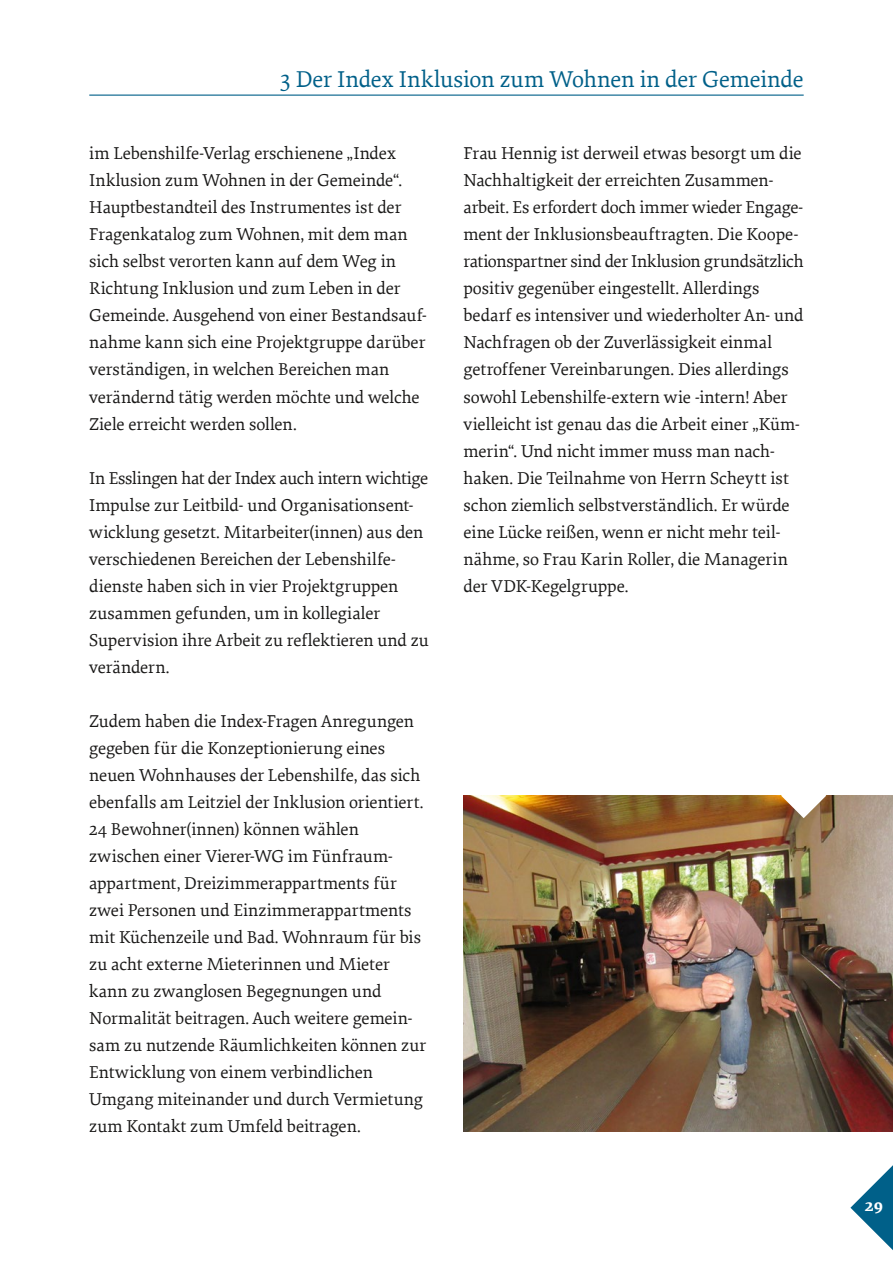
<style>
.page{position:relative;width:893px;height:1263px;background:#fff}
.page>*{position:absolute;margin:0;border:0;box-sizing:border-box;transform-origin:0 0}
.t1{font:24px "Elena Basic";letter-spacing:-.01em;color:#006089}
.Standard_P{font:18px/27px "Elena Basic";letter-spacing:-.005em;color:#181716}
.t2{font:700 16.5px "Elena Basic";color:#fff}
</style>
<div class="page">
<hr style="left:89px;top:95px;width:715px;height:1px;background:#006089">
<img style="left:463px;top:796px;width:430px;height:335px">
<svg style="left:781px;top:795px;width:45px;height:23px"></svg>
<svg style="left:850px;top:1165px;width:43px;height:85px"></svg>
<h1 class="t1" style="left:280px;top:63px;width:525px">3 Der Index Inklusion zum Wohnen in der Gemeinde</h1>
<p class="Standard_P" style="left:89px;top:139px;width:339px">im Lebenshilfe-Verlag erschienene „Index Inklusion zum Wohnen in der Gemeinde“.<br>Hauptbestandteil des Instrumentes ist der Fragenkatalog zum Wohnen, mit dem man sich selbst verorten kann auf dem Weg in Richtung Inklusion und zum Leben in der Gemeinde. Ausgehend von einer Bestandsauf&shy;nahme kann sich eine Projektgruppe darüber verständigen, in welchen Bereichen man verändernd tätig werden möchte und welche Ziele erreicht werden sollen.</p>
<p class="Standard_P" style="left:89px;top:463px;width:341px">In Esslingen hat der Index auch intern wichtige Impulse zur Leitbild- und Organisationsent&shy;wicklung gesetzt. Mitarbeiter(innen) aus den verschiedenen Bereichen der Lebenshilfe&shy;dienste haben sich in vier Projektgruppen zusammen gefunden, um in kollegialer -Supervision ihre Arbeit zu reflektieren und zu verändern.</p>
<p class="Standard_P" style="left:89px;top:706px;width:339px">Zudem haben die Index-Fragen Anregungen gegeben für die Konzeptionierung eines neuen Wohnhauses der Lebenshilfe, das sich ebenfalls am Leitziel der Inklusion orientiert.<br>24 Bewohner(innen) können wählen -zwischen einer Vierer-WG im Fünfraum&shy;appartment, Dreizimmerappartments für zwei Personen und Einzimmerappartments mit Küchenzeile und Bad. Wohnraum für bis zu acht externe Mieterinnen und Mieter kann zu zwanglosen Begegnungen und Normalität beitragen. Auch weitere gemein&shy;sam zu nutzende Räumlichkeiten können zur Entwicklung von einem verbindlichen Umgang miteinander und durch Vermietung zum Kontakt zum Umfeld beitragen.</p>
<p class="Standard_P" style="left:463px;top:139px;width:342px">Frau Hennig ist derweil etwas besorgt um die Nachhaltigkeit der erreichten Zusammen&shy;arbeit. Es erfordert doch immer wieder Engage&shy;ment der Inklusionsbeauftragten. Die Koope&shy;rationspartner sind der Inklusion grundsätzlich positiv gegenüber eingestellt. Allerdings -bedarf es intensiver und wiederholter An- und Nachfragen ob der Zuverlässigkeit einmal getroffener Vereinbarungen. Dies allerdings sowohl Lebenshilfe-extern wie -intern! Aber vielleicht ist genau das die Arbeit einer „Küm&shy;merin“. Und nicht immer muss man nach&shy;haken. Die Teilnahme von Herrn Scheytt ist schon ziemlich selbstverständlich. Er würde eine Lücke reißen, wenn er nicht mehr teil&shy;nähme, so Frau Karin Roller, die Managerin der VDK-Kegelgruppe.</p>
<p class="t2" style="left:865px;top:1193px;width:20px">29</p>
</div>
